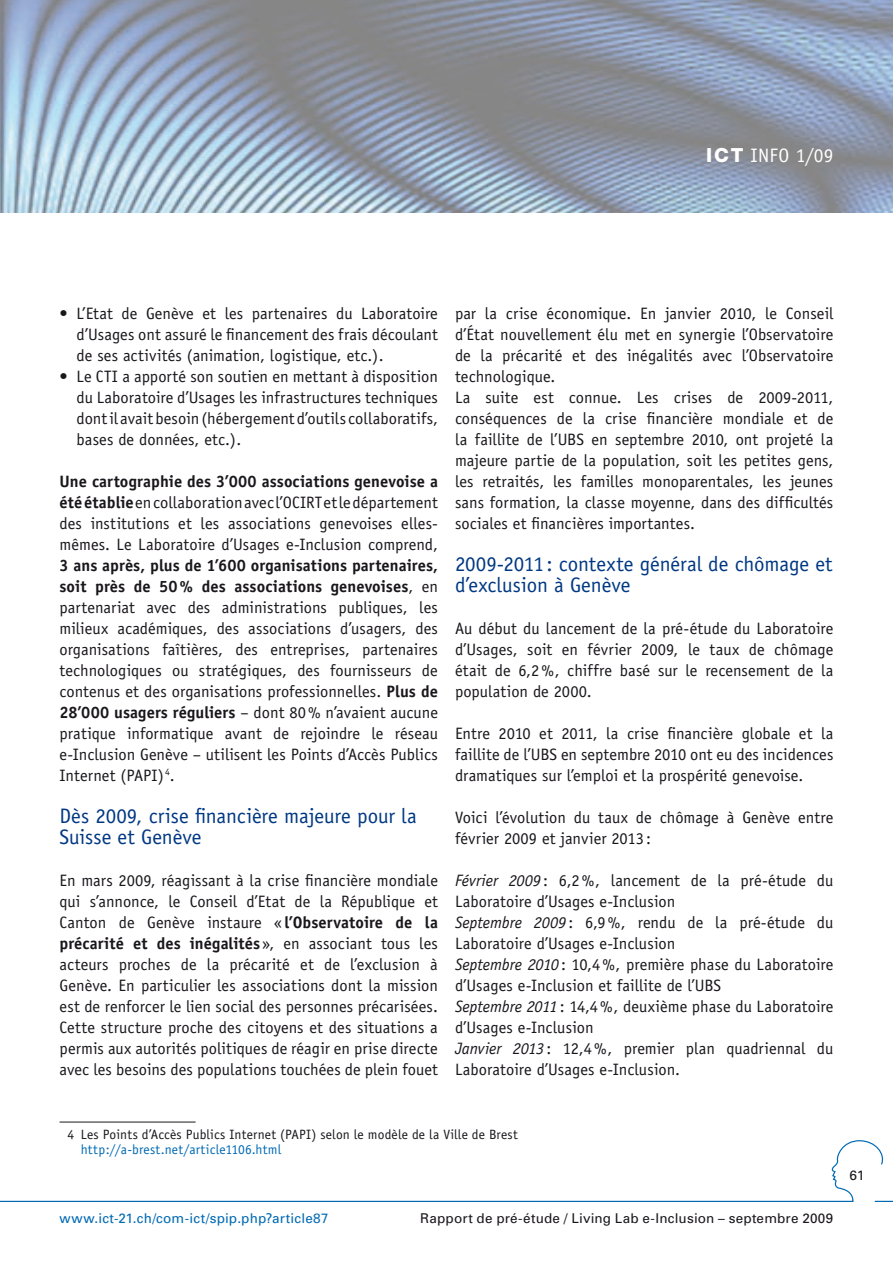
<style>
.page{position:relative;width:893px;height:1263px;background:#fff}
.page>*{position:absolute;margin:0;border:0;box-sizing:border-box;transform-origin:0 0}
.titre-2__t1{font:21px/21px "Officina Sans";letter-spacing:-.005em;color:#003883}
.t1{font:19.5px "Officina Sans";letter-spacing:.015em;color:#fff}
.texte{font:16.5px/21px "Officina Sans";color:#1a171c;text-align:justify}
.texte-point__texte{font:16.5px/21px "Officina Sans";letter-spacing:.005em;color:#1a171c;text-align:justify}
.note-bas-page-1ere-l{font:13.5px "Officina Sans";letter-spacing:.015em;color:#1a171c}
.t2{font:13.5px "Univers";letter-spacing:.015em;color:#1a171c}
.t3{font:13.5px "Univers";letter-spacing:.015em;color:#006ab3}
.note-bas-page__texte{font:13.5px "Officina Sans";letter-spacing:.015em;color:#006ab3}
.s1{font-family:"Helvetica Neue";font-weight:800}
.s2{font-weight:700}
.s3{font-style:italic}
</style>
<div class="page">
<svg style="left:0;top:1140px;width:893px;height:62px"></svg>
<hr style="left:60px;top:1122px;width:136px;height:1px;background:#1a171c">
<img style="left:0;top:0;width:893px;height:213px">
<p class="t1" style="left:706px;top:144px;width:129px"><span class="s1">ICT</span> INFO 1/09</p>
<p class="texte-point__texte" style="left:77px;top:303px;width:363px;text-indent:-17px">• L’Etat de Genève et les partenaires du Laboratoire d’Usages ont assuré le financement des frais découlant de ses activités (animation, logistique, etc.).</p>
<p class="texte-point__texte" style="left:77px;top:366px;width:363px;text-indent:-17px">• Le CTI a apporté son soutien en mettant à disposition du Laboratoire d’Usages les infrastructures techniques dont il avait besoin (hébergement d’outils collaboratifs, bases de données, etc.).</p>
<p class="texte" style="left:60px;top:471px;width:380px"><span class="s2">Une cartographie des 3’000 associations genevoise a été établie</span> en collaboration avec l’OCIRT et le département des institutions et les associations genevoises elles&shy;mêmes. Le Laboratoire d’Usages e-Inclusion comprend, <span class="s2">3 ans après, plus de 1’600 organisations partenaires, soit près de 50% des associations genevoises</span>, en partenariat avec des administrations publiques, les milieux académiques, des associations d’usagers, des organisations faîtières, des entreprises, partenaires technologiques ou stratégiques, des fournisseurs de contenus et des organisations professionnelles. <span class="s2">Plus de 28’000 usagers réguliers</span> – dont 80% n’avaient aucune pratique informatique avant de rejoindre le réseau e-Inclusion Genève – utilisent les Points d’Accès Publics Internet (PAPI) <sup>4</sup>.</p>
<p class="titre-2__t1" style="left:60px;top:805px;width:359px">Dès 2009, crise financière majeure pour la<br>Suisse et Genève</p>
<p class="texte" style="left:60px;top:870px;width:380px">En mars 2009, réagissant à la crise financière mondiale qui s’annonce, le Conseil d’Etat de la République et Canton de Genève instaure « <span class="s2">l’Observatoire de la précarité et des inégalités</span> », en associant tous les acteurs proches de la précarité et de l’exclusion à Genève. En particulier les associations dont la mission est de renforcer le lien social des personnes précarisées.<br>Cette structure proche des citoyens et des situations a permis aux autorités politiques de réagir en prise directe avec les besoins des populations touchées de plein fouet</p>
<p class="texte" style="left:455px;top:303px;width:380px">par la crise économique. En janvier 2010, le Conseil d’État nouvellement élu met en synergie l’Observatoire de la précarité et des inégalités avec l’Observatoire technologique.</p>
<p class="texte" style="left:455px;top:387px;width:380px">La suite est connue. Les crises de 2009-2011, conséquences de la crise financière mondiale et de la faillite de l’UBS en septembre 2010, ont projeté la majeure partie de la population, soit les petites gens, les retraités, les familles monoparentales, les jeunes sans formation, la classe moyenne, dans des difficultés sociales et financières importantes.</p>
<p class="titre-2__t1" style="left:455px;top:553px;width:379px">2009-2011: contexte général de chômage et d’exclusion à Genève</p>
<p class="texte" style="left:455px;top:618px;width:380px">Au début du lancement de la pré-étude du Laboratoire d’Usages, soit en février 2009, le taux de chômage était de 6,2%, chiffre basé sur le recensement de la population de 2000.</p>
<p class="texte" style="left:455px;top:723px;width:380px">Entre 2010 et 2011, la crise financière globale et la faillite de l’UBS en septembre 2010 ont eu des incidences dramatiques sur l’emploi et la prospérité genevoise.</p>
<p class="texte" style="left:455px;top:807px;width:380px">Voici l’évolution du taux de chômage à Genève entre février 2009 et janvier 2013 :</p>
<p class="texte" style="left:455px;top:870px;width:380px"><span class="s3">Février 2009</span> : 6,2%, lancement de la pré-étude du<br>Laboratoire d’Usages e-Inclusion</p>
<p class="texte" style="left:455px;top:912px;width:380px"><span class="s3">Septembre 2009</span> : 6,9%, rendu de la pré-étude du<br>Laboratoire d’Usages e-Inclusion</p>
<p class="texte" style="left:455px;top:954px;width:380px"><span class="s3">Septembre 2010</span> : 10,4%, première phase du Laboratoire d’Usages e-Inclusion et faillite de l’UBS</p>
<p class="texte" style="left:455px;top:996px;width:380px"><span class="s3">Septembre 2011</span> : 14,4%, deuxième phase du Laboratoire d’Usages e-Inclusion</p>
<p class="texte" style="left:455px;top:1038px;width:380px"><span class="s3">Janvier 2013</span> : 12,4%, premier plan quadriennal du<br>Laboratoire d’Usages e-Inclusion.</p>
<p class="note-bas-page-1ere-l" style="left:68px;top:1127px;width:452px">4 Les Points d’Accès Publics Internet (PAPI) selon le modèle de la Ville de Brest</p>
<p class="note-bas-page__texte" style="left:81px;top:1142px;width:202px">http://a-brest.net/article1106.html</p>
<p class="t3" style="left:60px;top:1210px;width:270px">www.ict-21.ch/com-ict/spip.php?article87</p>
<p class="t2" style="left:420px;top:1210px;width:415px">Rapport de pré-étude / Living Lab e-Inclusion – septembre 2009</p>
<p class="t2" style="left:849px;top:1166px;width:16px">61</p>
</div>
